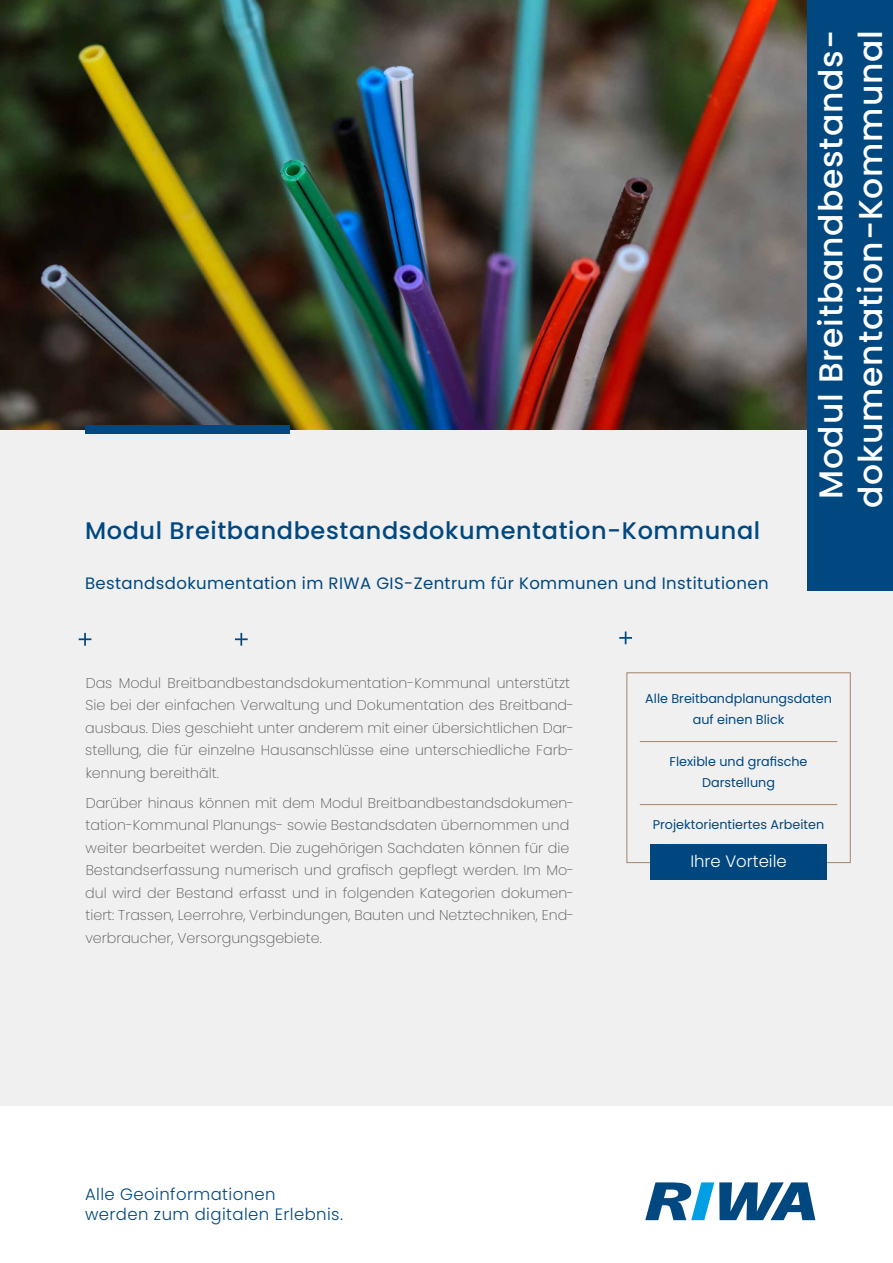
<style>
.page{position:relative;width:893px;height:1263px;background:#fff}
.page>*{position:absolute;margin:0;border:0;box-sizing:border-box;transform-origin:0 0}
.t1{font:500 33px/39.6px "Poppins";letter-spacing:.025em;color:#fff}
.t2{font:500 24px "Poppins";letter-spacing:.025em;color:#00487f}
.t3{font:16.5px "Poppins";letter-spacing:.025em;color:#00487f}
.t4{font:300 16.5px/19.8px "Poppins";letter-spacing:.025em;color:#00487f}
.t5{font:300 16.5px "Poppins";color:#fff}
.t6{font:200 14.25px/22.5px "Poppins";color:#575756}
.t7{font:12.75px/21px "Poppins";color:#004780;text-align:center}
.t8{font:12.75px "Poppins";color:#00487f}
</style>
<div class="page">
<div style="left:0;top:428px;width:893px;height:677px;background:#f0f0f0"></div>
<svg style="left:645px;top:1182px;width:170px;height:38px"></svg>
<svg style="left:79px;top:633px;width:12px;height:13px"></svg>
<svg style="left:235px;top:633px;width:13px;height:13px"></svg>
<svg style="left:619px;top:631px;width:13px;height:13px"></svg>
<img style="left:0;top:0;width:808px;height:429px">
<div style="left:85px;top:425px;width:204px;height:9px;background:#00487f"></div>
<hr style="left:640px;top:741px;width:197px;height:1px;background:#a68368">
<hr style="left:640px;top:804px;width:197px;height:1px;background:#a68368">
<div style="left:650px;top:844px;width:177px;height:36px;background:#004780"></div>
<div style="left:808px;top:0;width:85px;height:590px;background:#00487f"></div>
<h2 class="t2" style="left:85px;top:517px;width:677px">Modul Breitbandbestandsdokumentation-Kommunal</h2>
<p class="t3" style="left:85px;top:574px;width:685px">Bestandsdokumentation im RIWA GIS-Zentrum für Kommunen und Institutionen</p>
<h1 class="t1" style="left:811px;top:508px;width:480px;rotate:-90deg">Modul Breitbandbestands&shy;dokumentation-Kommunal</h1>
<p class="t6" style="left:85px;top:671px;width:490px">Das Modul Breitbandbestandsdokumentation-Kommunal unterstützt Sie bei der einfachen Verwaltung und Dokumentation des Breitband&shy;ausbaus. Dies geschieht unter anderem mit einer übersichtlichen Dar&shy;stellung, die für einzelne Hausanschlüsse eine unterschiedliche Farb&shy;kennung bereithält.</p>
<p class="t6" style="left:85px;top:791px;width:490px">Darüber hinaus können mit dem Modul Breitbandbestandsdokumen&shy;tation-Kommunal Planungs- sowie Bestandsdaten übernommen und weiter bearbeitet werden. Die zugehörigen Sachdaten können für die Bestandserfassung numerisch und grafisch gepflegt werden. Im Mo&shy;dul wird der Bestand erfasst und in folgenden Kategorien dokumen&shy;tiert: Trassen, Leerrohre, Verbindungen, Bauten und Netztechniken, End&shy;verbraucher, Versorgungsgebiete.</p>
<p class="t7" style="left:645px;top:688px;width:188px">Alle Breitbandplanungsdaten auf einen Blick</p>
<p class="t7" style="left:670px;top:751px;width:139px">Flexible und grafische<br>Darstellung</p>
<p class="t8" style="left:653px;top:817px;width:173px">Projektorientiertes Arbeiten</p>
<p class="t5" style="left:690px;top:852px;width:98px">Ihre Vorteile</p>
<p class="t4" style="left:85px;top:1185px;width:260px">Alle Geoinformationen werden zum digitalen Erlebnis.</p>
</div>
